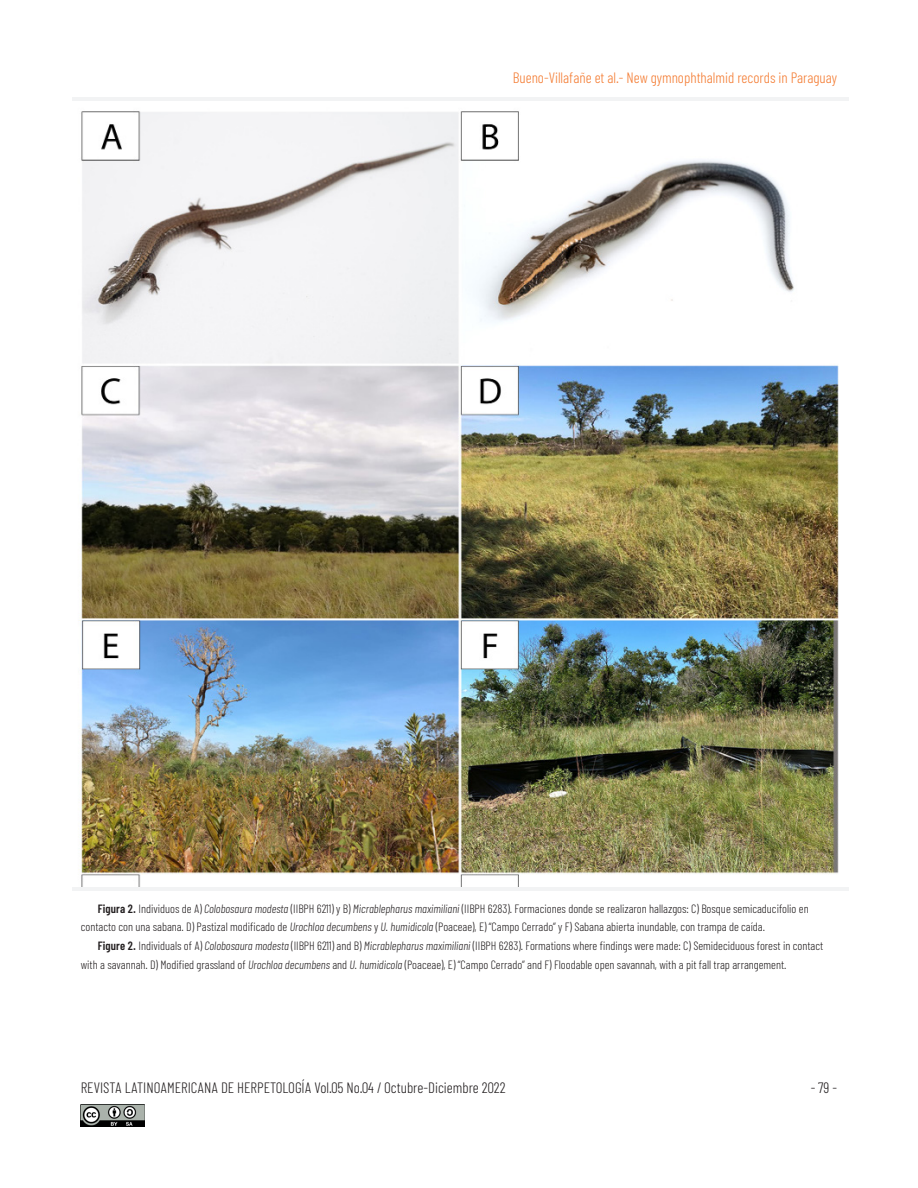
<style>
.page{position:relative;width:918px;height:1188px;background:#fff}
.page>*{position:absolute;margin:0;border:0;box-sizing:border-box;transform-origin:0 0}
.t1{font:300 15px "Barlow Condensed";color:#231f20}
.t2{font:300 15px "Barlow Condensed";color:#f47b31}
._02-txt_pie_de_Foto{font:300 12px/18.8px "Barlow Condensed";color:#231f20}
.s1{font-weight:600}
.s2{font-style:italic}
</style>
<div class="page">
<img style="left:81px;top:1104px;width:64px;height:23px">
<img style="left:78px;top:111px;width:761px;height:775px">
<p class="t2" style="left:513px;top:68px;width:326px">Bueno-Villafañe et al.- New gymnophthalmid records in Paraguay</p>
<p class="_02-txt_pie_de_Foto" style="left:81px;top:899px;width:729px;text-indent:17px"><span class="s1">Figura 2.</span> Individuos de A) <span class="s2">Colobosaura modesta</span> (IIBPH 6211) y B) <span class="s2">Micrablepharus maximiliani</span> (IIBPH 6283). Formaciones donde se realizaron hallazgos: C) Bosque semicaducifolio en contacto con una sabana. D) Pastizal modificado de <span class="s2">Urochloa decumbens</span> y <span class="s2">U. humidicola</span> (Poaceae), E) “Campo Cerrado” y F) Sabana abierta inundable, con trampa de caída.</p>
<p class="_02-txt_pie_de_Foto" style="left:81px;top:936px;width:744px;text-indent:17px"><span class="s1">Figure 2.</span> Individuals of A) <span class="s2">Colobosaura modesta</span> (IIBPH 6211) and B) <span class="s2">Micrablepharus maximiliani</span> (IIBPH 6283). Formations where findings were made: C) Semideciduous forest in contact with a savannah. D) Modified grassland of <span class="s2">Urochloa decumbens</span> and <span class="s2">U. humidicola</span> (Poaceae), E) “Campo Cerrado” and F) Floodable open savannah, with a pit fall trap arrangement.</p>
<p class="t1" style="left:81px;top:1079px;width:426px">REVISTA LATINOAMERICANA DE HERPETOLOGÍA Vol.05 No.04 / Octubre-Diciembre 2022</p>
<p class="t1" style="left:811px;top:1079px;width:28px">- 79 -</p>
</div>
